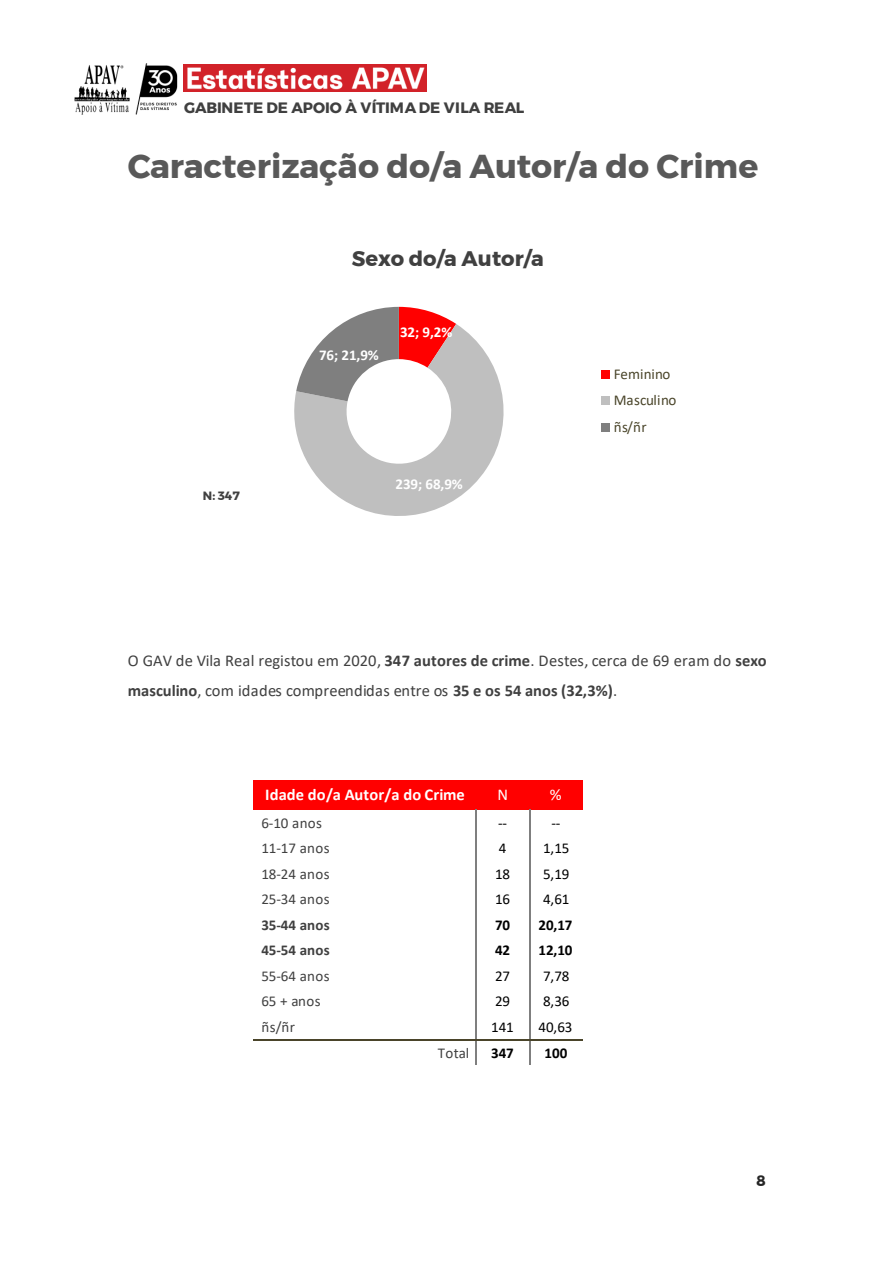
<style>
.page{position:relative;width:894px;height:1263px;background:#fff}
.page>*{position:absolute;margin:0;border:0;box-sizing:border-box;transform-origin:0 0}
.t1{font:700 33px "Montserrat";color:#595959}
.t2{font:700 21px "Montserrat";color:#404040}
.t3{font:16.5px/30px "Calibri";color:#404040}
.t4{font:700 16.5px "Calibri";letter-spacing:.005em;color:#fff}
.t5{font:16.5px "Calibri";color:#fff}
.t6{font:15px "Calibri";letter-spacing:.02em;color:#404040}
.t7{font:15px "Calibri";letter-spacing:-.005em;color:#000}
.t8{font:700 15px "Montserrat";letter-spacing:-.015em;color:#404040}
.t9{font:700 15px "Calibri";letter-spacing:-.005em;color:#fff}
.t10{font:15px/26.4px "Calibri";color:#4a452a}
.t11{font:700 15px "Calibri";letter-spacing:-.005em;color:#000}
.t12{font:700 15px "Calibri";letter-spacing:.005em;color:#404040}
.t13{font:700 15px "Montserrat";color:#262626}
.t14{font:700 12px "Montserrat";color:#404040}
.s1{font-weight:700}
</style>
<div class="page">
<img style="left:184px;top:64px;width:242px;height:28px">
<img style="left:74px;top:63px;width:104px;height:52px">
<div style="left:253px;top:780px;width:223px;height:30px;background:#f00"></div>
<div style="left:476px;top:780px;width:53px;height:30px;background:#f00"></div>
<div style="left:529px;top:780px;width:53px;height:30px;background:#f00"></div>
<hr style="left:475px;top:810px;width:2px;height:25px;background:#7f7f7f">
<hr style="left:528px;top:810px;width:2px;height:25px;background:#7f7f7f">
<hr style="left:475px;top:835px;width:2px;height:26px;background:#7f7f7f">
<hr style="left:528px;top:835px;width:2px;height:26px;background:#7f7f7f">
<hr style="left:475px;top:861px;width:2px;height:25px;background:#7f7f7f">
<hr style="left:528px;top:861px;width:2px;height:25px;background:#7f7f7f">
<hr style="left:475px;top:886px;width:2px;height:26px;background:#7f7f7f">
<hr style="left:528px;top:886px;width:2px;height:26px;background:#7f7f7f">
<hr style="left:475px;top:912px;width:2px;height:25px;background:#7f7f7f">
<hr style="left:528px;top:912px;width:2px;height:25px;background:#7f7f7f">
<hr style="left:475px;top:937px;width:2px;height:26px;background:#7f7f7f">
<hr style="left:528px;top:937px;width:2px;height:26px;background:#7f7f7f">
<hr style="left:475px;top:963px;width:2px;height:25px;background:#7f7f7f">
<hr style="left:528px;top:963px;width:2px;height:25px;background:#7f7f7f">
<hr style="left:475px;top:988px;width:2px;height:26px;background:#7f7f7f">
<hr style="left:528px;top:988px;width:2px;height:26px;background:#7f7f7f">
<hr style="left:475px;top:1014px;width:2px;height:25px;background:#7f7f7f">
<hr style="left:528px;top:1014px;width:2px;height:25px;background:#7f7f7f">
<hr style="left:253px;top:1039px;width:222px;height:2px;background:#4a442a">
<hr style="left:477px;top:1039px;width:51px;height:2px;background:#4a442a">
<hr style="left:530px;top:1039px;width:52px;height:2px;background:#4a442a">
<hr style="left:475px;top:1041px;width:2px;height:24px;background:#7f7f7f">
<hr style="left:528px;top:1041px;width:2px;height:24px;background:#7f7f7f">
<svg style="left:294px;top:324px;width:210px;height:192px;fill:#bfbfbf"></svg>
<svg style="left:296px;top:307px;width:160px;height:94px"></svg>
<div style="left:601px;top:370px;width:8px;height:9px;background:#f00"></div>
<div style="left:601px;top:397px;width:8px;height:8px;background:#bfbfbf"></div>
<div style="left:601px;top:423px;width:8px;height:8px;background:#7f7f7f"></div>
<p class="t8" style="left:184px;top:98px;width:342px">GABINETE DE APOIO À VÍTIMA DE VILA REAL</p>
<h1 class="t1" style="left:128px;top:146px;width:632px">Caracterização do/a Autor/a do Crime</h1>
<p class="t2" style="left:352px;top:245px;width:193px">Sexo do/a Autor/a</p>
<p class="t14" style="left:203px;top:488px;width:39px">N: 347</p>
<p class="t9" style="left:319px;top:348px;width:61px">76; 21,9%</p>
<p class="t9" style="left:400px;top:326px;width:54px">32; 9,2%</p>
<p class="t9" style="left:395px;top:478px;width:69px">239; 68,9%</p>
<p class="t10" style="left:613px;top:362px;width:64px">Feminino<br>Masculino ñs/ñr</p>
<p class="t3" style="left:128px;top:647px;width:640px">O GAV de Vila Real registou em 2020, <span class="s1">347 autores de crime</span>. Destes, cerca de 69 eram do <span class="s1">sexo masculino</span>, com idades compreendidas entre os <span class="s1">35 e os 54 anos (32,3%)</span>.</p>
<p class="t4" style="left:265px;top:788px;width:201px">Idade do/a Autor/a do Crime</p>
<p class="t5" style="left:497px;top:788px;width:12px">N</p>
<p class="t5" style="left:549px;top:788px;width:13px">%</p>
<p class="t6" style="left:261px;top:816px;width:62px">6-10 anos</p>
<p class="t7" style="left:498px;top:816px;width:11px">--</p>
<p class="t7" style="left:551px;top:816px;width:11px">--</p>
<p class="t6" style="left:261px;top:842px;width:70px">11-17 anos</p>
<p class="t7" style="left:498px;top:842px;width:9px">4</p>
<p class="t7" style="left:543px;top:842px;width:28px">1,15</p>
<p class="t6" style="left:261px;top:868px;width:70px">18-24 anos</p>
<p class="t7" style="left:495px;top:868px;width:17px">18</p>
<p class="t7" style="left:543px;top:868px;width:28px">5,19</p>
<p class="t6" style="left:261px;top:893px;width:70px">25-34 anos</p>
<p class="t7" style="left:495px;top:893px;width:17px">16</p>
<p class="t7" style="left:543px;top:893px;width:28px">4,61</p>
<p class="t12" style="left:261px;top:919px;width:70px">35-44 anos</p>
<p class="t11" style="left:495px;top:919px;width:17px">70</p>
<p class="t11" style="left:538px;top:919px;width:35px">20,17</p>
<p class="t12" style="left:261px;top:944px;width:70px">45-54 anos</p>
<p class="t11" style="left:495px;top:944px;width:17px">42</p>
<p class="t11" style="left:538px;top:944px;width:35px">12,10</p>
<p class="t6" style="left:261px;top:970px;width:70px">55-64 anos</p>
<p class="t7" style="left:495px;top:970px;width:17px">27</p>
<p class="t7" style="left:543px;top:970px;width:28px">7,78</p>
<p class="t6" style="left:261px;top:995px;width:61px">65 + anos</p>
<p class="t7" style="left:495px;top:995px;width:17px">29</p>
<p class="t7" style="left:543px;top:995px;width:28px">8,36</p>
<p class="t6" style="left:261px;top:1021px;width:35px">ñs/ñr</p>
<p class="t7" style="left:491px;top:1021px;width:24px">141</p>
<p class="t7" style="left:538px;top:1021px;width:35px">40,63</p>
<p class="t6" style="left:438px;top:1047px;width:33px">Total</p>
<p class="t11" style="left:491px;top:1047px;width:24px">347</p>
<p class="t11" style="left:544px;top:1047px;width:24px">100</p>
<p class="t13" style="left:756px;top:1172px;width:11px">8</p>
</div>
